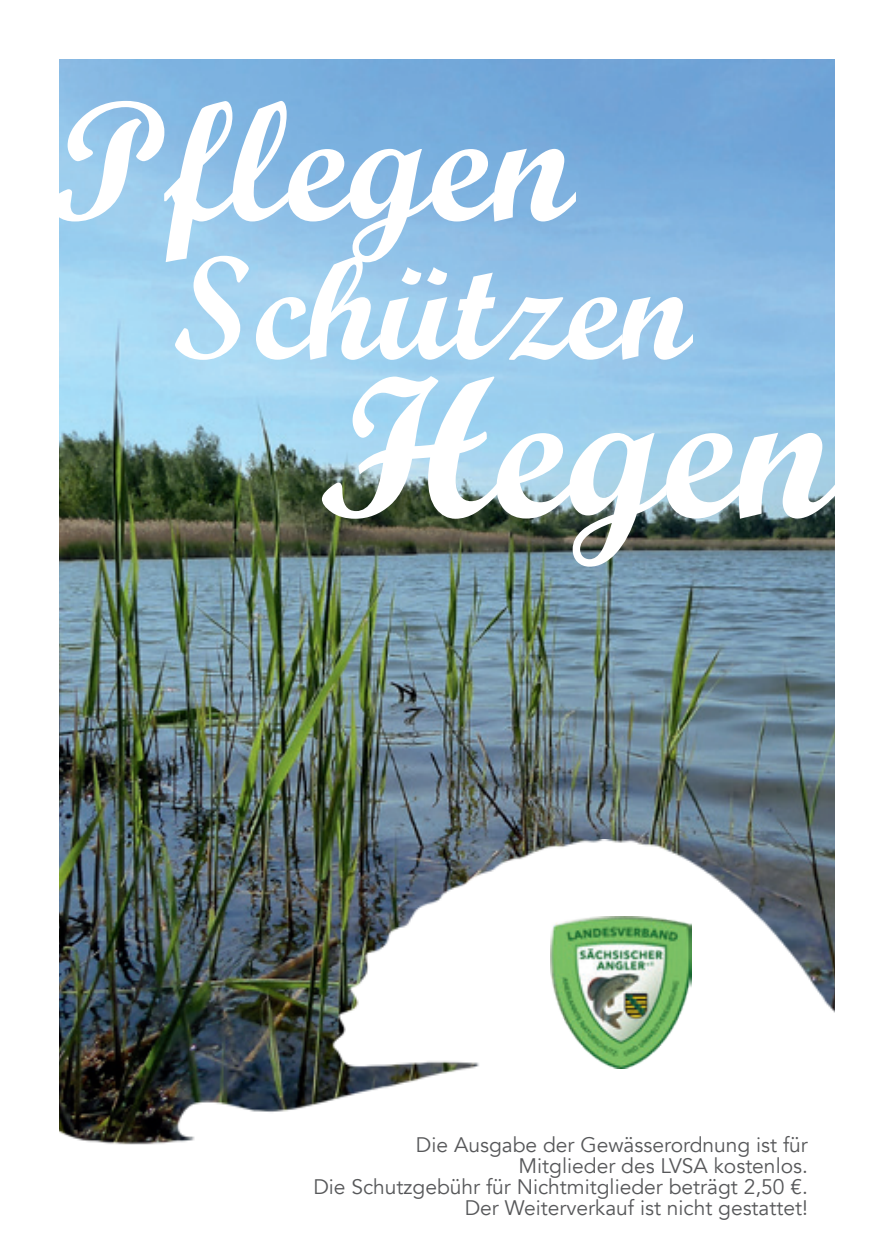
<style>
.page{position:relative;width:893px;height:1259px;background:#fff}
.page>*{position:absolute;margin:0;border:0;box-sizing:border-box;transform-origin:0 0}
.t1{font:200.7px "Script MT Bold";color:#fff}
.t2{font:170.4px "Script MT Bold";color:#fff}
.t3{font:147px "Script MT Bold";color:#fff}
.t4{font:21px/21px "Avenir LT Com";color:#57585a;text-align:right}
</style>
<div class="page">
<img style="left:60px;top:60px;width:774px;height:779px">
<img style="left:59px;top:839px;width:776px;height:306px">
<img style="left:550px;top:916px;width:141px;height:152px">
<h2 class="t2" style="left:49px;top:57px;width:527px">Pflegen</h2>
<h3 class="t3" style="left:172px;top:218px;width:521px">Schützen</h3>
<h1 class="t1" style="left:317px;top:325px;width:518px">Hegen</h1>
<p class="t4" style="left:313px;top:1135px;width:496px">Die Ausgabe der Gewässerordnung ist für<br>Mitglieder des LVSA kostenlos.<br>Die Schutzgebühr für Nichtmitglieder beträgt 2,50 €.<br>Der Weiterverkauf ist nicht gestattet!</p>
</div>
